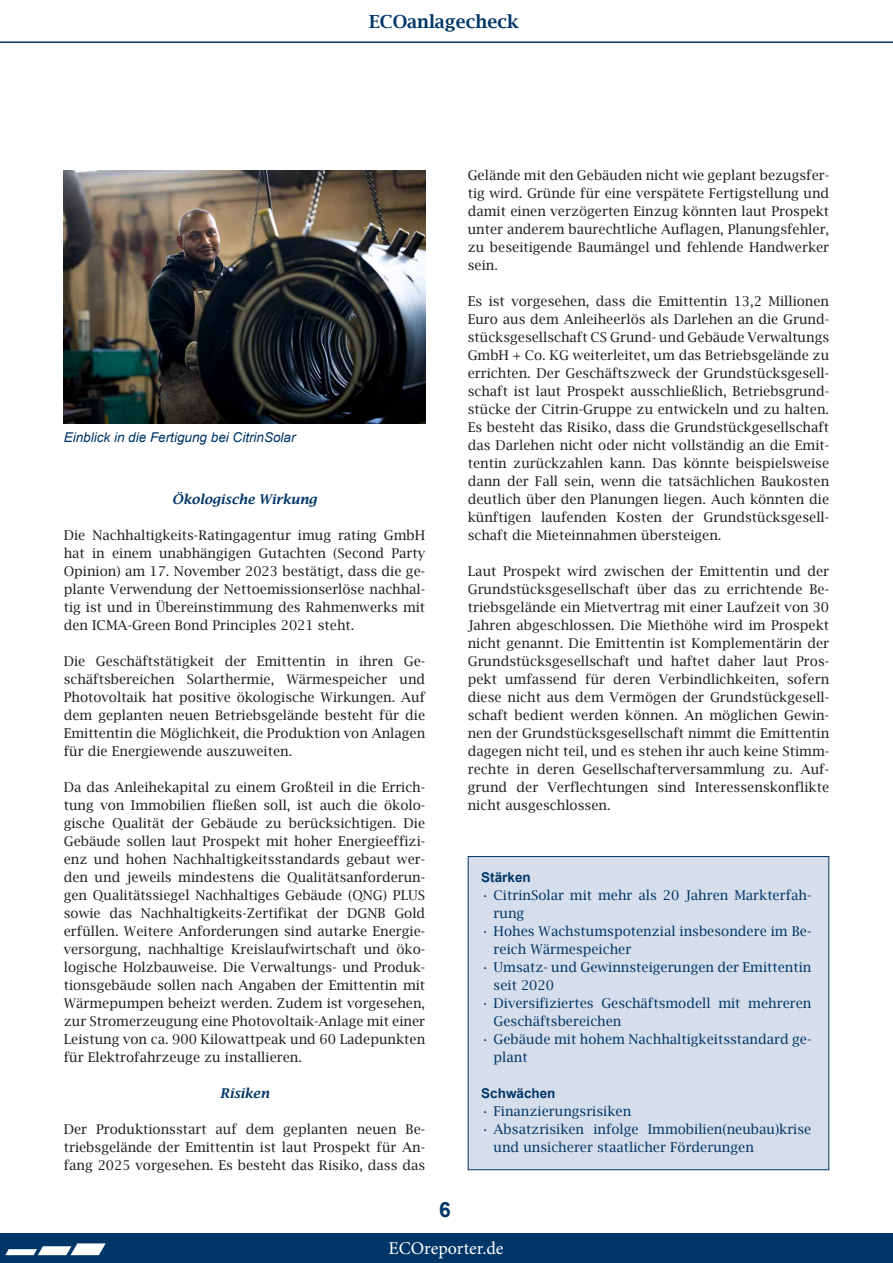
<style>
.page{position:relative;width:893px;height:1263px;background:#fff}
.page>*{position:absolute;margin:0;border:0;box-sizing:border-box;transform-origin:0 0}
.t1{font:700 21px "Arial";color:#003667}
.t2{font:18px "Minion Pro";color:#fff}
.t3{font:600 18px "Lucida Bright";color:#003667}
.t4{font:13.5px/18px "Lucida Bright";color:#231f20;text-align:justify}
.t5{font:13.5px/18px "Lucida Bright";color:#003667}
.t6{font:italic 13.5px "Arial";color:#003667}
.t7{font:italic 600 13.5px "Lucida Bright";color:#003667}
.t8{font:700 13.5px "Arial";color:#003667}
</style>
<div class="page">
<div style="left:0;top:1233px;width:893px;height:30px;background:#003667"></div>
<svg style="left:5px;top:1243px;width:101px;height:12px"></svg>
<hr style="left:0;top:41px;width:893px;height:2px;background:#003667">
<div style="left:468px;top:856px;width:361px;height:314px;background:#d7deeb"></div>
<div style="left:468px;top:856px;width:361px;height:314px;border:1px solid #003667"></div>
<img style="left:64px;top:170px;width:361px;height:254px">
<h2 class="t3" style="left:369px;top:12px;width:151px">ECOanlagecheck</h2>
<p class="t6" style="left:64px;top:428px;width:233px">Einblick in die Fertigung bei CitrinSolar</p>
<p class="t7" style="left:172px;top:491px;width:147px">Ökologische Wirkung</p>
<p class="t4" style="left:64px;top:526px;width:363px">Die Nachhaltigkeits-Ratingagentur imug rating GmbH hat in einem unabhängigen Gutachten (Second Party Opinion) am 17. November 2023 bestätigt, dass die ge&shy;plante Verwendung der Nettoemissionserlöse nachhal&shy;tig ist und in Übereinstimmung des Rahmenwerks mit den ICMA-Green Bond Principles 2021 steht.</p>
<p class="t4" style="left:64px;top:652px;width:363px">Die Geschäftstätigkeit der Emittentin in ihren Ge&shy;schäftsbereichen Solarthermie, Wärmespeicher und Photovoltaik hat positive ökologische Wirkungen. Auf dem geplanten neuen Betriebsgelände besteht für die Emittentin die Möglichkeit, die Produktion von Anlagen für die Energiewende auszuweiten.</p>
<p class="t4" style="left:64px;top:778px;width:363px">Da das Anleihekapital zu einem Großteil in die Errich&shy;tung von Immobilien fließen soll, ist auch die ökolo&shy;gische Qualität der Gebäude zu berücksichtigen. Die Gebäude sollen laut Prospekt mit hoher Energieeffizi&shy;enz und hohen Nachhaltigkeitsstandards gebaut wer&shy;den und jeweils mindestens die Qualitätsanforderun&shy;gen Qualitätssiegel Nachhaltiges Gebäude (QNG) PLUS sowie das Nachhaltigkeits-Zertifikat der DGNB Gold erfüllen. Weitere Anforderungen sind autarke Energie&shy;versorgung, nachhaltige Kreislaufwirtschaft und öko&shy;logische Holzbauweise. Die Verwaltungs- und Produk&shy;tionsgebäude sollen nach Angaben der Emittentin mit Wärmepumpen beheizt werden. Zudem ist vorgesehen, zur Stromerzeugung eine Photovoltaik-Anlage mit einer Leistung von ca. 900 Kilowattpeak und 60 Ladepunkten für Elektrofahrzeuge zu installieren.</p>
<p class="t7" style="left:220px;top:1085px;width:51px">Risiken</p>
<p class="t4" style="left:64px;top:1120px;width:363px">Der Produktionsstart auf dem geplanten neuen Be&shy;triebsgelände der Emittentin ist laut Prospekt für An&shy;fang 2025 vorgesehen. Es besteht das Risiko, dass das</p>
<p class="t4" style="left:468px;top:166px;width:363px">Gelände mit den Gebäuden nicht wie geplant bezugsfer&shy;tig wird. Gründe für eine verspätete Fertigstellung und damit einen verzögerten Einzug könnten laut Prospekt unter anderem baurechtliche Auflagen, Planungsfehler, zu beseitigende Baumängel und fehlende Handwerker sein.</p>
<p class="t4" style="left:468px;top:292px;width:363px">Es ist vorgesehen, dass die Emittentin 13,2 Millionen Euro aus dem Anleiheerlös als Darlehen an die Grund&shy;stücksgesellschaft CS Grund- und Gebäude Verwaltungs GmbH + Co. KG weiterleitet, um das Betriebsgelände zu errichten. Der Geschäftszweck der Grundstücksgesell&shy;schaft ist laut Prospekt ausschließlich, Betriebsgrund&shy;stücke der Citrin-Gruppe zu entwickeln und zu halten.<br>Es besteht das Risiko, dass die Grundstückgesellschaft das Darlehen nicht oder nicht vollständig an die Emit&shy;tentin zurückzahlen kann. Das könnte beispielsweise dann der Fall sein, wenn die tatsächlichen Baukosten deutlich über den Planungen liegen. Auch könnten die künftigen laufenden Kosten der Grundstücksgesell&shy;schaft die Mieteinnahmen übersteigen.</p>
<p class="t4" style="left:468px;top:562px;width:363px">Laut Prospekt wird zwischen der Emittentin und der Grundstücksgesellschaft über das zu errichtende Be&shy;triebsgelände ein Mietvertrag mit einer Laufzeit von 30<br>Jahren abgeschlossen. Die Miethöhe wird im Prospekt nicht genannt. Die Emittentin ist Komplementärin der Grundstücksgesellschaft und haftet daher laut Pros&shy;pekt umfassend für deren Verbindlichkeiten, sofern diese nicht aus dem Vermögen der Grundstückgesell&shy;schaft bedient werden können. An möglichen Gewin&shy;nen der Grundstücksgesellschaft nimmt die Emittentin dagegen nicht teil, und es stehen ihr auch keine Stimm&shy;rechte in deren Gesellschafterversammlung zu. Auf&shy;grund der Verflechtungen sind Interessenskonflikte nicht ausgeschlossen.</p>
<p class="t8" style="left:481px;top:868px;width:51px">Stärken</p>
<p class="t5" style="left:494px;top:886px;width:319px;text-indent:-12px">• CitrinSolar mit mehr als 20 Jahren Markterfah&shy;rung</p>
<p class="t5" style="left:494px;top:922px;width:319px;text-indent:-12px">• Hohes Wachstumspotenzial insbesondere im Be&shy;reich Wärmespeicher</p>
<p class="t5" style="left:494px;top:958px;width:319px;text-indent:-12px">• Umsatz- und Gewinnsteigerungen der Emittentin seit 2020</p>
<p class="t5" style="left:494px;top:994px;width:319px;text-indent:-12px">• Diversifiziertes Geschäftsmodell mit mehreren<br>Geschäftsbereichen</p>
<p class="t5" style="left:494px;top:1030px;width:319px;text-indent:-12px">• Gebäude mit hohem Nachhaltigkeitsstandard ge&shy;plant</p>
<p class="t8" style="left:481px;top:1084px;width:76px">Schwächen</p>
<p class="t5" style="left:481px;top:1102px;width:151px">• Finanzierungsrisiken</p>
<p class="t5" style="left:494px;top:1120px;width:319px;text-indent:-12px">• Absatzrisiken infolge Immobilien(neubau)krise und unsicherer staatlicher Förderungen</p>
<h1 class="t1" style="left:439px;top:1195px;width:13px">6</h1>
<h2 class="t2" style="left:388px;top:1237px;width:117px">ECOreporter.de</h2>
</div>
